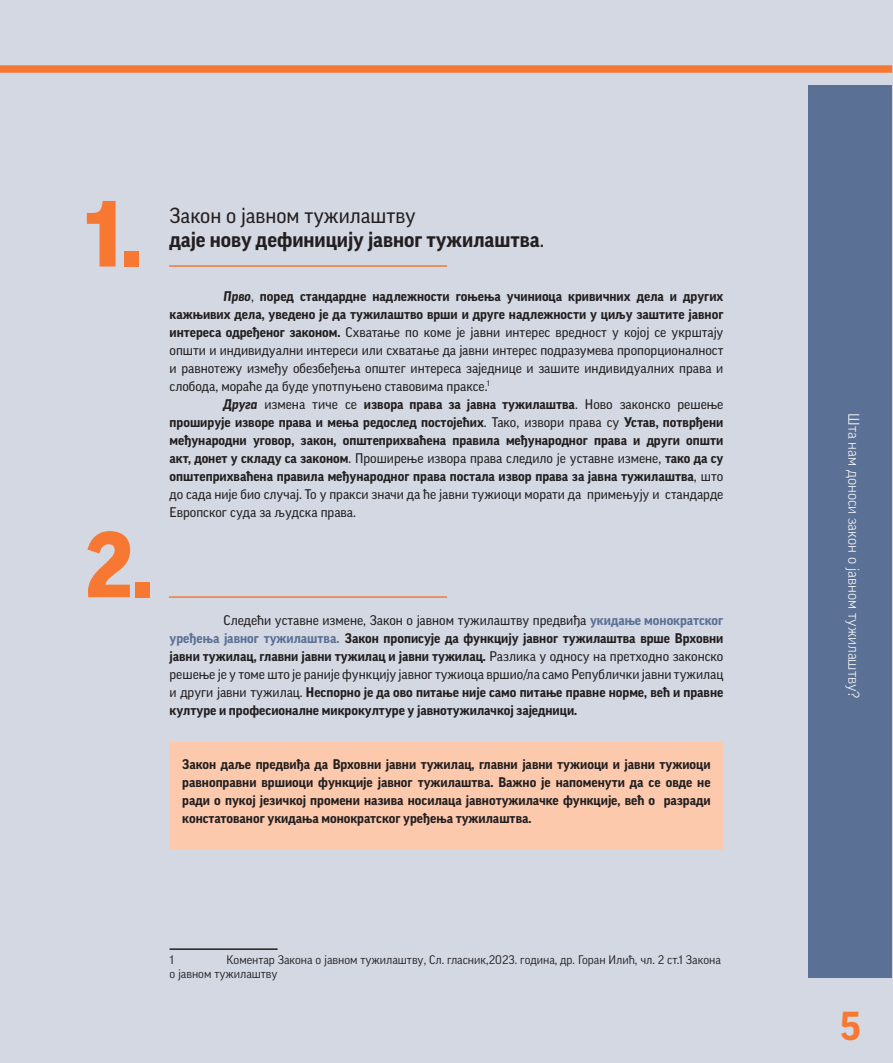
<style>
.page{position:relative;width:893px;height:1063px;background:#d3d8e3}
.page>*{position:absolute;margin:0;border:0;box-sizing:border-box;transform-origin:0 0}
.t1{font:900 90px "Good Pro";color:#f77833}
.t2{font:700 39px "Good Pro";color:#f77833}
.t3{font:700 21px "Good Pro";color:#231f20}
.t4{font:21px "Good Pro News";color:#231f20}
.t5{font:300 15px "Good Pro";color:#fff}
.t6{font:700 13.5px/18px "Good Pro";color:#231f20;text-align:justify}
.t7{font:13.5px/18px "Good Pro News";color:#231f20;text-align:justify}
.t8{font:12px/14.4px "Good Pro";color:#231f20}
.s1{font-family:"Good Pro News";font-weight:400}
.s2{font-family:"Good Pro";font-weight:700;font-style:italic}
.s3{font-family:"Good Pro";font-weight:700}
.s4{font-style:italic}
.s5{color:#5b7095}
</style>
<div class="page">
<div style="left:170px;top:742px;width:553px;height:108px;background:#fcc9ad"></div>
<hr style="left:170px;top:948px;width:108px;height:2px;background:#231f20">
<div style="left:809px;top:85px;width:83px;height:892px;background:#5b7095"></div>
<hr style="left:170px;top:596px;width:276px;height:2px;background:#f77833">
<hr style="left:170px;top:265px;width:276px;height:2px;background:#f77833">
<div style="left:0;top:65px;width:892px;height:8px;background:#f77833"></div>
<p class="t1" style="left:85px;top:184px;width:58px">1.</p>
<p class="t1" style="left:85px;top:515px;width:69px">2.</p>
<p class="t4" style="left:170px;top:203px;width:248px">Закон о јавном тужилаштву</p>
<p class="t3" style="left:170px;top:227px;width:376px">даје нову дефиницију јавног тужилаштва<span class="s1">.</span></p>
<p class="t7" style="left:170px;top:287px;width:555px;text-indent:54px"><span class="s2">Прво</span>, <span class="s3">поред стандардне надлежности гоњења учиниоца кривичних дела и других кажњивих дела, уведено је да тужилаштво врши и друге надлежности у циљу заштите јавног интереса одређеног законом.</span> Схватање по коме је јавни интерес вредност у којој се укрштају општи и индивидуални интереси или схватање да јавни интерес подразумева пропорционалност и равнотежу између обезбеђења општег интереса заједнице и зашите индивидуалних права и слобода, мораће да буде употпуњено ставовима праксе.<sup>1</sup></p>
<p class="t6" style="left:170px;top:395px;width:555px;text-indent:54px"><span class="s4">Друга</span> <span class="s1">измена тиче се</span> извора права за јавна тужилаштва<span class="s1">. Ново законско решење </span>проширује изворе права и мења редослед постојећих<span class="s1">. Тако, извори права су</span> Устав, потврђени међународни уговор, закон, општеприхваћена правила међународног права и други општи акт, донет у складу са законом<span class="s1">. Проширење извора права следило је уставне измене,</span> тако да су општеприхваћена правила међународног права постала извор права за јавна тужилаштва<span class="s1">, што до сада није био случај. То у пракси значи да ће јавни тужиоци морати да примењују и стандарде Европског суда за људска права.</span></p>
<p class="t6" style="left:170px;top:611px;width:555px;text-indent:54px"><span class="s1">Следећи уставне измене, Закон о јавном тужилаштву предвиђа</span> <span class="s5">укидање монократског уређења јавног тужилаштва.</span> Закон прописује да функцију јавног тужилаштва врше Врховни јавни тужилац, главни јавни тужилац и јавни тужилац. <span class="s1">Разлика у односу на претходно законско решење је у томе што је раније функцију јавног тужиoцa вршио/ла само Републички јавни тужилац и други јавни тужилац.</span> Неспорно је да ово питање није само питање правне норме, већ и правне културе и професионалне микрокултуре у јавнотужилачкој заједници.</p>
<p class="t6" style="left:182px;top:755px;width:530px">Закон даље предвиђа да Врховни јавни тужилац, главни јавни тужиоци и јавни тужиоци равноправни вршиоци функције јавног тужилаштва. Важно је напоменути да се овде не ради о пукој језичкој промени назива носилаца јавнотужилачке функције, већ о разради констатованог укидања монократског уређења тужилаштва.</p>
<p class="t8" style="left:170px;top:952px;width:553px;text-indent:57px">Коментар Закона о јавном тужилаштву, Сл. гласник,2023. година, др. Горан Илић, чл. 2 ст.1 Закона о јавном тужилаштву</p>
<p class="t8" style="left:170px;top:952px;width:6px">1</p>
<p class="t5" style="left:862px;top:413px;width:287px;rotate:90deg">Шта нам доноси закон о јавном тужилаштву?</p>
<p class="t2" style="left:840px;top:1004px;width:22px">5</p>
</div>
